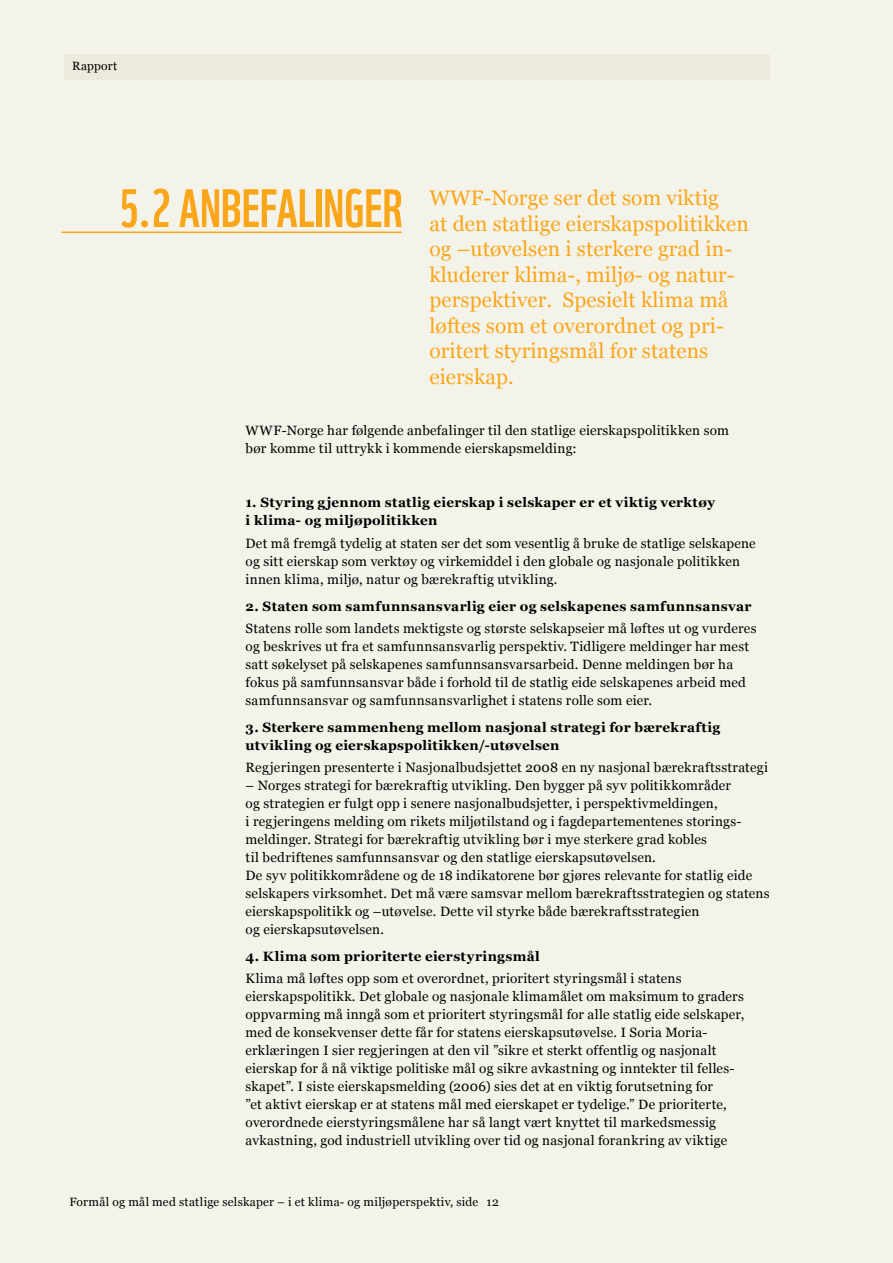
<style>
.page{position:relative;width:893px;height:1263px;background:#f4f3ea}
.page>*{position:absolute;margin:0;border:0;box-sizing:border-box;transform-origin:0 0}
.t1{font:52.5px "WWF";color:#faa61a}
.t2{font:21px/25.5px "Georgia";letter-spacing:.005em;color:#faa61a}
.t3{font:13.5px/18px "Georgia";letter-spacing:.02em;color:#000}
.t4{font:700 13.5px/18px "Georgia";letter-spacing:.025em;color:#000}
.t5{font:12px "Georgia";letter-spacing:.025em;color:#000}
</style>
<div class="page">
<div style="left:64px;top:54px;width:706px;height:26px;background:#eceadc"></div>
<hr style="left:61px;top:232px;width:341px;height:1px;background:#faa61a">
<p class="t5" style="left:72px;top:59px;width:47px">Rapport</p>
<h1 class="t1" style="left:119px;top:167px;width:284px">5.2 ANBEFALINGER</h1>
<p class="t2" style="left:429px;top:186px;width:321px">WWF-Norge ser det som viktig<br>at den statlige eierskapspolitikken og –utøvelsen i sterkere grad in&shy;kluderer klima-, miljø- og natur&shy;perspektiver. Spesielt klima må løftes som et overordnet og pri&shy;oritert styringsmål for statens eierskap.</p>
<p class="t3" style="left:246px;top:422px;width:485px">WWF-Norge har følgende anbefalinger til den statlige eierskapspolitikken som bør komme til uttrykk i kommende eierskapsmelding:</p>
<p class="t4" style="left:246px;top:494px;width:471px">1. Styring gjennom statlig eierskap i selskaper er et viktig verktøy i klima- og miljøpolitikken</p>
<p class="t3" style="left:246px;top:534px;width:512px">Det må fremgå tydelig at staten ser det som vesentlig å bruke de statlige selskapene og sitt eierskap som verktøy og virkemiddel i den globale og nasjonale politikken innen klima, miljø, natur og bærekraftig utvikling.</p>
<p class="t4" style="left:246px;top:597px;width:508px">2. Staten som samfunnsansvarlig eier og selskapenes samfunnsansvar</p>
<p class="t3" style="left:246px;top:620px;width:512px">Statens rolle som landets mektigste og største selskapseier må løftes ut og vurderes og beskrives ut fra et samfunnsansvarlig perspektiv. Tidligere meldinger har mest satt søkelyset på selskapenes samfunnsansvarsarbeid. Denne meldingen bør ha fokus på samfunnsansvar både i forhold til de statlig eide selskapenes arbeid med samfunnsansvar og samfunnsansvarlighet i statens rolle som eier.</p>
<p class="t4" style="left:246px;top:718px;width:476px">3. Sterkere sammenheng mellom nasjonal strategi for bærekraftig utvikling og eierskapspolitikken/-utøvelsen</p>
<p class="t3" style="left:246px;top:759px;width:524px">Regjeringen presenterte i Nasjonalbudsjettet 2008 en ny nasjonal bærekraftsstrategi</p>
<p class="t3" style="left:246px;top:777px;width:525px">– Norges strategi for bærekraftig utvikling. Den bygger på syv politikkområder<br>og strategien er fulgt opp i senere nasjonalbudsjetter, i perspektivmeldingen,<br>i regjeringens melding om rikets miljøtilstand og i fagdepartementenes storings&shy;meldinger. Strategi for bærekraftig utvikling bør i mye sterkere grad kobles<br>til bedriftenes samfunnsansvar og den statlige eierskapsutøvelsen.<br>De syv politikkområdene og de 18 indikatorene bør gjøres relevante for statlig eide selskapers virksomhet. Det må være samsvar mellom bærekraftsstrategien og statens eierskapspolitikk og –utøvelse. Dette vil styrke både bærekraftsstrategien<br>og eierskapsutøvelsen.</p>
<p class="t4" style="left:246px;top:947px;width:296px">4. Klima som prioriterte eierstyringsmål</p>
<p class="t3" style="left:246px;top:970px;width:500px">Klima må løftes opp som et overordnet, prioritert styringsmål i statens eierskapspolitikk. Det globale og nasjonale klimamålet om maksimum to graders oppvarming må inngå som et prioritert styringsmål for alle statlig eide selskaper, med de konsekvenser dette får for statens eierskapsutøvelse. I Soria Moria&shy;erklæringen I sier regjeringen at den vil ”sikre et sterkt offentlig og nasjonalt eierskap for å nå viktige politiske mål og sikre avkastning og inntekter til felles&shy;skapet”. I siste eierskapsmelding (2006) sies det at en viktig forutsetning for<br>”et aktivt eierskap er at statens mål med eierskapet er tydelige.” De prioriterte, overordnede eierstyringsmålene har så langt vært knyttet til markedsmessig avkastning, god industriell utvikling over tid og nasjonal forankring av viktige</p>
<p class="t5" style="left:69px;top:1194px;width:431px">Formål og mål med statlige selskaper – i et klima- og miljøperspektiv, side 12</p>
</div>
